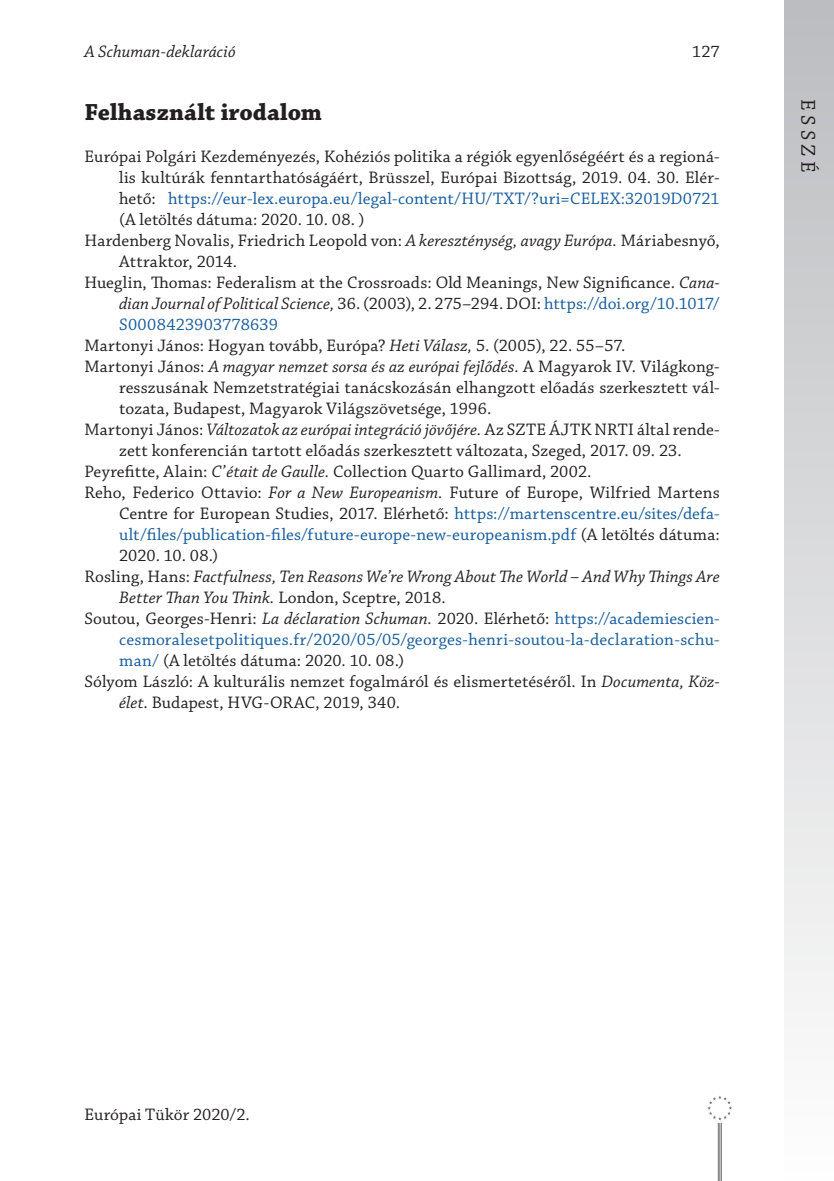
<style>
.page{position:relative;width:834px;height:1181px;background:#fff}
.page>*{position:absolute;margin:0;border:0;box-sizing:border-box;transform-origin:0 0}
.t1{font:700 24.5px "Chaparral Pro";letter-spacing:.005em;color:#231f20}
.t2{font:21px "Chaparral Pro";letter-spacing:.205em;color:#231f20}
.t3{font:17.5px "Chaparral Pro";letter-spacing:.005em;color:#231f20}
.t4{font:17.5px "Chaparral Pro";letter-spacing:.01em;color:#175d9e}
.t5{font:italic 17.5px "Chaparral Pro";letter-spacing:.005em;color:#231f20}
.s1{color:#231f20}
.s2{font-style:italic}
.s3{font-style:normal}
.s4{font-style:normal;color:#175d9e}
.s5{color:#175d9e}
</style>
<div class="page">
<div style="left:784px;top:0;width:49px;height:1181px;background:linear-gradient(to bottom,#bbbcbf,#fefefe)"></div>
<hr style="left:717px;top:1107px;width:1px;height:74px;background:#6c6d70">
<hr style="left:719px;top:1107px;width:1px;height:74px;background:#6c6d70">
<hr style="left:720px;top:1107px;width:1px;height:74px;background:#6c6d70">
<div style="left:704px;top:1093px;width:30px;height:29px;background:#fff"></div>
<svg style="left:707px;top:1095px;width:25px;height:25px"></svg>
<p class="t5" style="left:84px;top:42px;width:153px">A Schuman-deklaráció</p>
<p class="t3" style="left:692px;top:42px;width:29px">127</p>
<h1 class="t1" style="left:84px;top:98px;width:239px">Felhasznált irodalom</h1>
<p class="t3" style="left:84px;top:147px;width:636px">Európai Polgári Kezdeményezés, Kohéziós politika a régiók egyenlőségéért és a regioná-</p>
<p class="t3" style="left:119px;top:168px;width:602px">lis kultúrák fenntarthatóságáért, Brüsszel, Európai Bizottság, 2019. 04. 30. Elér-</p>
<p class="t4" style="left:119px;top:189px;width:602px"><span class="s1">hető:</span> https://eur-lex.europa.eu/legal-content/HU/TXT/?uri=CELEX:32019D0721</p>
<p class="t3" style="left:119px;top:210px;width:247px">(A letöltés dátuma: 2020. 10. 08. )</p>
<p class="t3" style="left:84px;top:231px;width:636px">Hardenberg Novalis, Friedrich Leopold von: <span class="s2">A kereszténység, avagy Európa.</span> Máriabesnyő,</p>
<p class="t3" style="left:119px;top:252px;width:119px">Attraktor, 2014.</p>
<p class="t3" style="left:84px;top:273px;width:636px">Hueglin, Thomas: Federalism at the Crossroads: Old Meanings, New Significance. <span class="s2">Cana-</span></p>
<p class="t5" style="left:119px;top:294px;width:602px">dian Journal of Political Science, <span class="s3">36. (2003), 2. 275–294. DOI:</span> <span class="s4">https://doi.org/10.1017/</span></p>
<p class="t4" style="left:119px;top:315px;width:160px">S0008423903778639</p>
<p class="t3" style="left:84px;top:336px;width:542px">Martonyi János: Hogyan tovább, Európa? <span class="s2">Heti Válasz,</span> 5. (2005), 22. 55–57.</p>
<p class="t5" style="left:84px;top:357px;width:636px"><span class="s3">Martonyi János:</span> A magyar nemzet sorsa és az európai fejlődés. <span class="s3">A Magyarok IV. Világkong-</span></p>
<p class="t3" style="left:119px;top:378px;width:602px">resszusának Nemzetstratégiai tanácskozásán elhangzott előadás szerkesztett vál-</p>
<p class="t3" style="left:119px;top:399px;width:373px">tozata, Budapest, Magyarok Világszövetsége, 1996.</p>
<p class="t3" style="left:84px;top:420px;width:636px">Martonyi János: <span class="s2">Változatok az európai integráció jövőjére.</span> Az SZTE ÁJTK NRTI által rende-</p>
<p class="t3" style="left:119px;top:441px;width:564px">zett konferencián tartott előadás szerkesztett változata, Szeged, 2017. 09. 23.</p>
<p class="t3" style="left:84px;top:462px;width:508px">Peyrefitte, Alain: <span class="s2">C’était de Gaulle.</span> Collection Quarto Gallimard, 2002.</p>
<p class="t3" style="left:84px;top:483px;width:636px">Reho, Federico Ottavio: <span class="s2">For a New Europeanism.</span> Future of Europe, Wilfried Martens</p>
<p class="t3" style="left:119px;top:504px;width:602px">Centre for European Studies, 2017. Elérhető: <span class="s5">https://martenscentre.eu/sites/defa-</span></p>
<p class="t4" style="left:119px;top:525px;width:602px">ult/files/publication-files/future-europe-new-europeanism.pdf <span class="s1">(A letöltés dátuma:</span></p>
<p class="t3" style="left:119px;top:546px;width:101px">2020. 10. 08.)</p>
<p class="t5" style="left:84px;top:567px;width:636px"><span class="s3">Rosling, Hans:</span> Factfulness, Ten Reasons We’re Wrong About The World – And Why Things Are</p>
<p class="t3" style="left:119px;top:588px;width:328px"><span class="s2">Better Than You Think.</span> London, Sceptre, 2018.</p>
<p class="t3" style="left:84px;top:609px;width:636px">Soutou, Georges-Henri: <span class="s2">La déclaration Schuman.</span> 2020. Elérhető: <span class="s5">https://academiescien-</span></p>
<p class="t4" style="left:119px;top:630px;width:602px">cesmoralesetpolitiques.fr/2020/05/05/georges-henri-soutou-la-declaration-schu-</p>
<p class="t3" style="left:119px;top:651px;width:286px"><span class="s5">man/</span> (A letöltés dátuma: 2020. 10. 08.)</p>
<p class="t3" style="left:84px;top:672px;width:636px">Sólyom László: A kulturális nemzet fogalmáról és elismertetéséről. In <span class="s2">Documenta, Köz-</span></p>
<p class="t3" style="left:119px;top:693px;width:282px"><span class="s2">élet</span>. Budapest, HVG-ORAC, 2019, 340.</p>
<p class="t2" style="left:819px;top:99px;width:75px;rotate:90deg">ESSZÉ</p>
<p class="t3" style="left:84px;top:1105px;width:167px">Európai Tükör 2020/2.</p>
</div>
